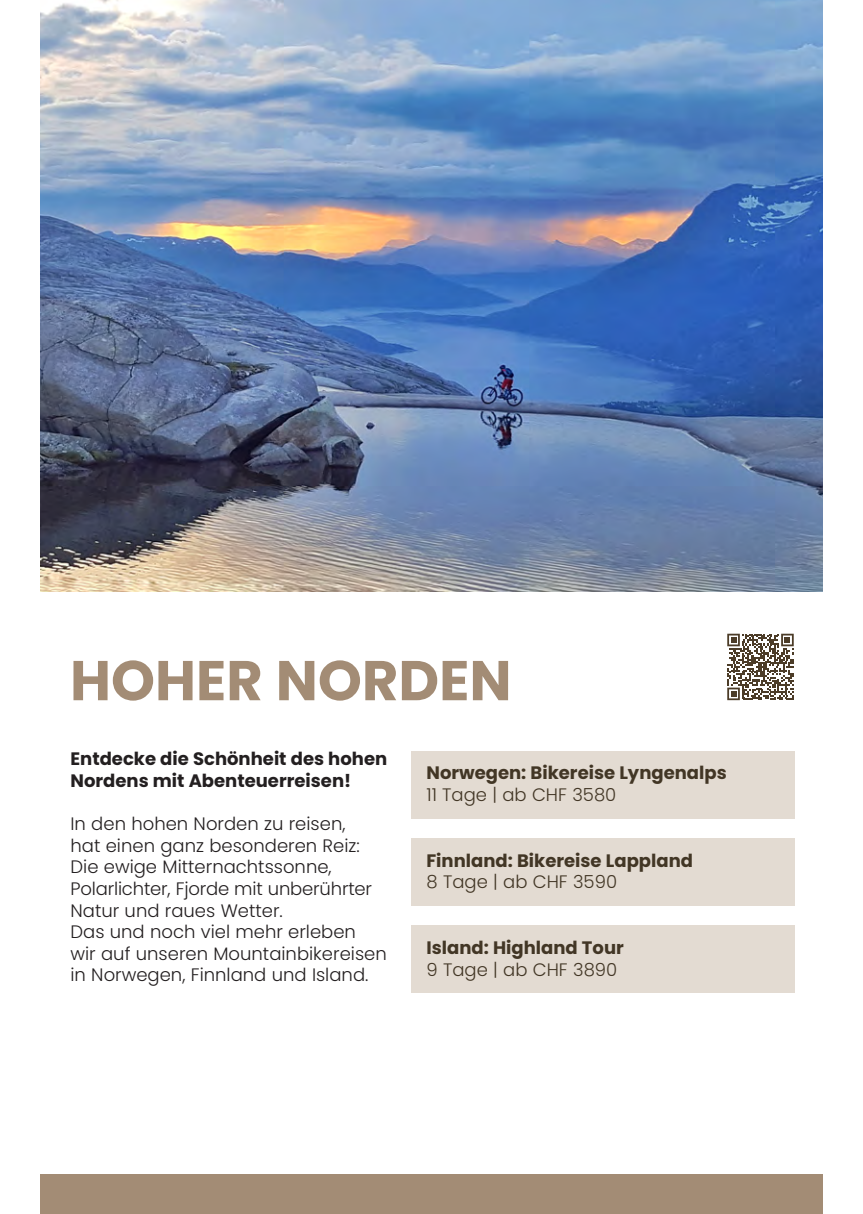
<style>
.page{position:relative;width:863px;height:1214px;background:#fff}
.page>*{position:absolute;margin:0;border:0;box-sizing:border-box;transform-origin:0 0}
.t1{font:700 56px "Poppins";color:#a38c75}
.t2{font:300 18px/21.6px "Poppins";color:#231f20}
.t3{font:700 18px "Poppins";color:#423625}
.t4{font:700 18px/21.6px "Poppins";color:#231f20}
.t5{font:300 18px "Poppins";color:#423625}
</style>
<div class="page">
<img style="left:40px;top:0;width:783px;height:591px">
<div style="left:40px;top:1174px;width:783px;height:40px;background:#a38c75"></div>
<div style="left:411px;top:751px;width:383px;height:67px;background:#e3dbd2"></div>
<div style="left:411px;top:838px;width:383px;height:67px;background:#e3dbd2"></div>
<div style="left:411px;top:925px;width:383px;height:68px;background:#e3dbd2"></div>
<svg style="left:727px;top:633px;width:67px;height:67px"></svg>
<h1 class="t1" style="left:70px;top:648px;width:443px">HOHER NORDEN</h1>
<p class="t4" style="left:70px;top:748px;width:318px">Entdecke die Schönheit des hohen<br>Nordens mit Abenteuerreisen!</p>
<p class="t2" style="left:70px;top:813px;width:318px">In den hohen Norden zu reisen,<br>hat einen ganz besonderen Reiz:<br>Die ewige Mitternachtssonne,<br>Polarlichter, Fjorde mit unberührter<br>Natur und raues Wetter.<br>Das und noch viel mehr erleben<br>wir auf unseren Mountainbikereisen in Norwegen, Finnland und Island.</p>
<p class="t3" style="left:426px;top:762px;width:302px">Norwegen: Bikereise Lyngenalps</p>
<p class="t5" style="left:426px;top:784px;width:191px">11 Tage | ab CHF 3580</p>
<p class="t3" style="left:426px;top:850px;width:268px">Finnland: Bikereise Lappland</p>
<p class="t5" style="left:426px;top:871px;width:192px">8 Tage | ab CHF 3590</p>
<p class="t3" style="left:426px;top:937px;width:199px">Island: Highland Tour</p>
<p class="t5" style="left:426px;top:959px;width:192px">9 Tage | ab CHF 3890</p>
</div>
